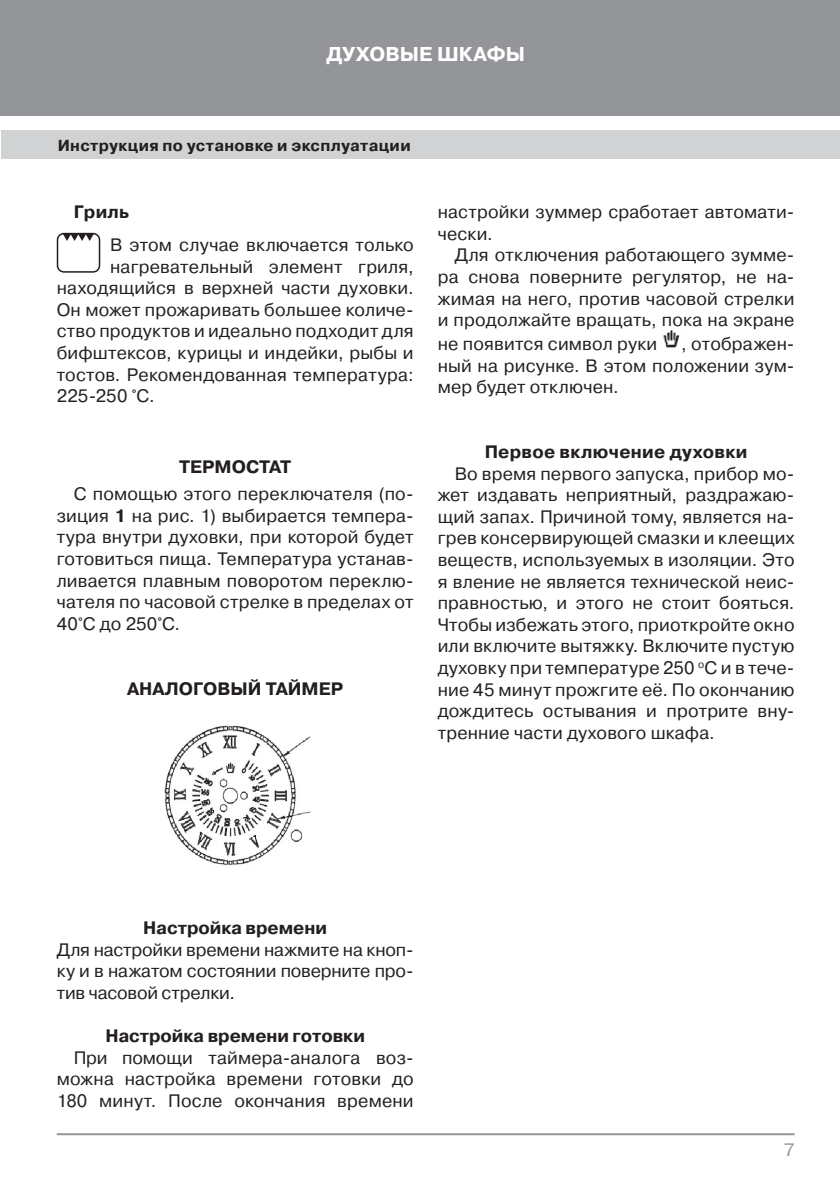
<style>
.page{position:relative;width:840px;height:1191px;background:#fff}
.page>*{position:absolute;margin:0;border:0;box-sizing:border-box;transform-origin:0 0}
.t1{font:700 20px "Pragmatica C";color:#fff}
.t2{font:18px/21.6px "Pragmatica C";letter-spacing:.01em;color:#231f20;text-align:justify}
.t3{font:700 18px "Pragmatica C";color:#231f20}
.t4{font:18px "Pragmatica C";color:#939598}
.t5{font:700 16px "Pragmatica C";letter-spacing:.02em;color:#231f20}
.s1{font-weight:700}
</style>
<div class="page">
<div style="left:0;top:0;width:839px;height:116px;background:#939598"></div>
<div style="left:1px;top:130px;width:838px;height:29px;background:#d1d2d4"></div>
<hr style="left:57px;top:1133px;width:737px;height:2px;background:#939598">
<div style="left:57px;top:233px;width:43px;height:40px;border:2px solid #231f20;border-radius:6px"></div>
<svg style="left:63px;top:234px;width:31px;height:7px"></svg>
<img style="left:164px;top:725px;width:147px;height:140px">
<img style="left:663px;top:330px;width:17px;height:18px">
<p class="t1" style="left:326px;top:43px;width:200px">ДУХОВЫЕ ШКАФЫ</p>
<p class="t5" style="left:58px;top:136px;width:354px">Инструкция по установке и эксплуатации</p>
<p class="t3" style="left:74px;top:202px;width:57px">Гриль</p>
<p class="t2" style="left:110px;top:234px;width:305px">В этом случае включается только</p>
<p class="t2" style="left:110px;top:256px;width:305px">нагревательный элемент гриля,</p>
<p class="t2" style="left:57px;top:277px;width:358px">находящийся в верхней части духовки.</p>
<p class="t2" style="left:57px;top:299px;width:358px">Он может прожаривать большее количе-</p>
<p class="t2" style="left:57px;top:320px;width:358px">ство продуктов и идеально подходит для</p>
<p class="t2" style="left:57px;top:342px;width:358px">бифштексов, курицы и индейки, рыбы и</p>
<p class="t2" style="left:57px;top:364px;width:358px">тостов. Рекомендованная температура:</p>
<p class="t2" style="left:57px;top:385px;width:99px">225-250 °С.</p>
<p class="t3" style="left:179px;top:456px;width:113px">ТЕРМОСТАТ</p>
<p class="t2" style="left:57px;top:483px;width:358px;text-indent:17px">С помощью этого переключателя (по&shy;зиция <span class="s1">1</span> на рис. 1) выбирается темпера&shy;тура внутри духовки, при которой будет готовиться пища. Температура устанав&shy;ливается плавным поворотом переклю&shy;чателя по часовой стрелке в пределах от 40°С до 250°С.</p>
<p class="t3" style="left:127px;top:678px;width:217px">АНАЛОГОВЫЙ ТАЙМЕР</p>
<p class="t2" style="left:437px;top:201px;width:358px">настройки зуммер сработает автомати&shy;чески.</p>
<p class="t2" style="left:437px;top:244px;width:358px;text-indent:17px">Для отключения работающего зумме&shy;ра снова поверните регулятор, не на&shy;жимая на него, против часовой стрелки и продолжайте вращать, пока на экране</p>
<p class="t2" style="left:437px;top:333px;width:221px">не появится символ руки</p>
<p class="t2" style="left:437px;top:333px;width:358px;text-indent:243px">, отображен&shy;ный на рисунке. В этом положении зум&shy;мер будет отключен.</p>
<p class="t3" style="left:484px;top:442px;width:264px">Первое включение духовки</p>
<p class="t2" style="left:437px;top:463px;width:358px;text-indent:17px">Во время первого запуска, прибор мо&shy;жет издавать неприятный, раздражаю&shy;щий запах. Причиной тому, является на&shy;грев консервирующей смазки и клеещих веществ, используемых в изоляции. Это я вление не является технической неис&shy;правностью, и этого не стоит бояться.<br>Чтобы избежать этого, приоткройте окно или включите вытяжку. Включите пустую духовку при температуре 250 <sup>о</sup>С и в тече&shy;ние 45 минут прожгите её. По окончанию дождитесь остывания и протрите вну&shy;тренние части духового шкафа.</p>
<p class="t3" style="left:143px;top:917px;width:185px">Настройка времени</p>
<p class="t2" style="left:57px;top:938px;width:358px">Для настройки времени нажмите на кноп&shy;ку и в нажатом состоянии поверните про&shy;тив часовой стрелки.</p>
<p class="t3" style="left:105px;top:1025px;width:261px">Настройка времени готовки</p>
<p class="t2" style="left:57px;top:1046px;width:358px;text-indent:17px">При помощи таймера-аналога воз&shy;можна настройка времени готовки до 180 минут. После окончания времени</p>
<p class="t4" style="left:783px;top:1139px;width:12px">7</p>
</div>
